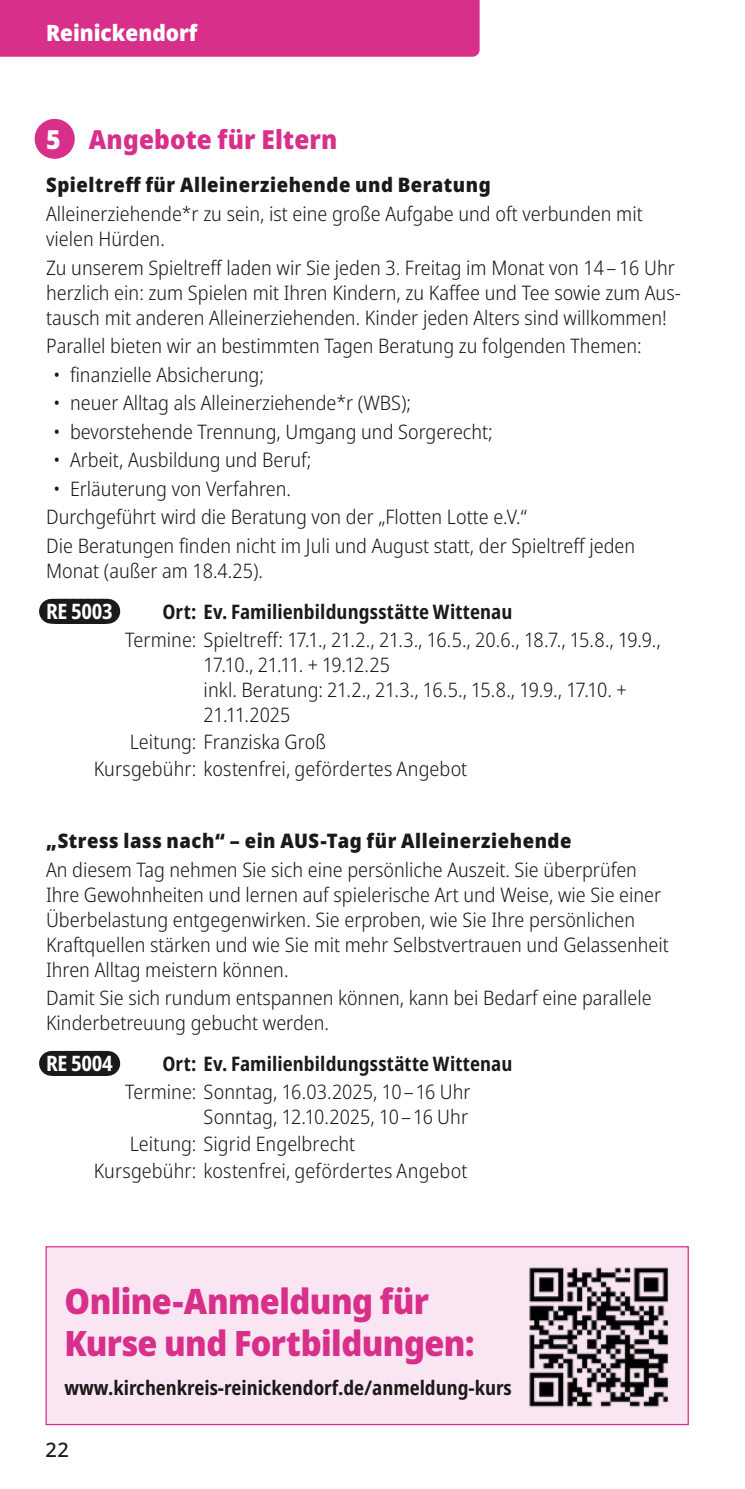
<style>
.page{position:relative;width:745px;height:1489px;background:#fff}
.page>*{position:absolute;margin:0;border:0;box-sizing:border-box;transform-origin:0 0}
.t1{font:900 semi-condensed 35px/42px "Noto Sans";letter-spacing:-.015em;color:#d8308a}
.t2{font:900 semi-condensed 26.25px "Noto Sans";letter-spacing:.005em;color:#d8308a}
.t3{font:900 semi-condensed 22.5px "Noto Sans";color:#fff}
.t4{font:700 condensed 21.25px "Noto Sans";letter-spacing:-.015em;color:#fff}
.t5{font:300 semi-condensed 20px/25px "Noto Sans";color:#1a1a18}
.t6{font:700 condensed 20px "Noto Sans";letter-spacing:.005em;color:#1a1a18}
.t7{font:900 semi-condensed 20px "Noto Sans";letter-spacing:.025em;color:#1a1a18}
.t8{font:500 20px "Noto Sans";color:#1a1a18}
.s1{color:#fff}
</style>
<div class="page">
<div style="left:46px;top:1246px;width:641px;height:178px;background:#f9e6f2"></div>
<div style="left:45px;top:1245px;width:643px;height:179px;border:1px solid #d8308a"></div>
<img style="left:509px;top:1247px;width:177px;height:178px">
<svg style="left:55px;top:119px;width:20px;height:40px"></svg>
<svg style="left:51px;top:598px;width:57px;height:25px"></svg>
<svg style="left:51px;top:1050px;width:57px;height:25px"></svg>
<div style="left:0;top:0;width:479px;height:57px;background:#d8308a"></div>
<p class="t3" style="left:46px;top:16px;width:153px">Reinickendorf</p>
<h2 class="t2" style="left:46px;top:119px;width:292px"><span class="s1">5</span> Angebote für Eltern</h2>
<p class="t7" style="left:46px;top:170px;width:446px">Spieltreff für Alleinerziehende und Beratung</p>
<p class="t5" style="left:46px;top:202px;width:597px">Alleinerziehende*r zu sein, ist eine große Aufgabe und oft verbunden mit vielen Hürden.</p>
<p class="t5" style="left:46px;top:255px;width:635px">Zu unserem Spieltreff laden wir Sie jeden 3. Freitag im Monat von 14–16 Uhr herzlich ein: zum Spielen mit Ihren Kindern, zu Kaffee und Tee sowie zum Aus&shy;tausch mit anderen Alleinerziehenden. Kinder jeden Alters sind willkommen!</p>
<p class="t5" style="left:46px;top:334px;width:596px">Parallel bieten wir an bestimmten Tagen Beratung zu folgenden Themen:</p>
<p class="t5" style="left:53px;top:362px;width:212px">• finanzielle Absicherung;</p>
<p class="t5" style="left:53px;top:391px;width:359px">• neuer Alltag als Alleinerziehende*r (WBS);</p>
<p class="t5" style="left:53px;top:419px;width:441px">• bevorstehende Trennung, Umgang und Sorgerecht;</p>
<p class="t5" style="left:53px;top:448px;width:259px">• Arbeit, Ausbildung und Beruf;</p>
<p class="t5" style="left:46px;top:475px;width:590px;line-height:28.5px;text-indent:7px">• Erläuterung von Verfahren.<br>Durchgeführt wird die Beratung von der „Flotten Lotte e.V.“<br>Die Beratungen finden nicht im Juli und August statt, der Spieltreff jeden</p>
<p class="t5" style="left:46px;top:558px;width:218px">Monat (außer am 18.4.25).</p>
<p class="t4" style="left:46px;top:596px;width:68px">RE 5003</p>
<p class="t6" style="left:162px;top:597px;width:351px">Ort: Ev. Familienbildungsstätte Wittenau</p>
<p class="t5" style="left:203px;top:627px;width:458px;text-indent:-78px">Termine: Spieltreff: 17.1., 21.2., 21.3., 16.5., 20.6., 18.7., 15.8., 19.9., 17.10., 21.11. + 19.12.25<br>inkl. Beratung: 21.2., 21.3., 16.5., 15.8., 19.9., 17.10. + 21.11.2025</p>
<p class="t5" style="left:94px;top:728px;width:375px;line-height:27px;text-indent:36px">Leitung: Franziska Groß<br>Kursgebühr: kostenfrei, gefördertes Angebot</p>
<p class="t7" style="left:46px;top:825px;width:526px">„Stress lass nach“ – ein AUS-Tag für Alleinerziehende</p>
<p class="t5" style="left:46px;top:857px;width:624px">An diesem Tag nehmen Sie sich eine persönliche Auszeit. Sie überprüfen Ihre Gewohnheiten und lernen auf spielerische Art und Weise, wie Sie einer Überbelastung entgegenwirken. Sie erproben, wie Sie Ihre persönlichen Kraftquellen stärken und wie Sie mit mehr Selbstvertrauen und Gelassenheit Ihren Alltag meistern können.</p>
<p class="t5" style="left:46px;top:985px;width:606px">Damit Sie sich rundum entspannen können, kann bei Bedarf eine parallele<br>Kinderbetreuung gebucht werden.</p>
<p class="t4" style="left:46px;top:1048px;width:68px">RE 5004</p>
<p class="t6" style="left:162px;top:1049px;width:351px">Ort: Ev. Familienbildungsstätte Wittenau</p>
<p class="t5" style="left:125px;top:1079px;width:347px;text-align:right">Termine: Sonntag, 16.03.2025, 10–16 Uhr<br>Sonntag, 12.10.2025, 10–16 Uhr</p>
<p class="t5" style="left:94px;top:1130px;width:375px;line-height:27px;text-indent:36px">Leitung: Sigrid Engelbrecht<br>Kursgebühr: kostenfrei, gefördertes Angebot</p>
<h1 class="t1" style="left:64px;top:1279px;width:412px">Online-Anmeldung für<br>Kurse und Fortbildungen:</h1>
<p class="t6" style="left:64px;top:1373px;width:448px">www.kirchenkreis-reinickendorf.de/anmeldung-kurs</p>
<p class="t8" style="left:45px;top:1435px;width:25px">22</p>
</div>
